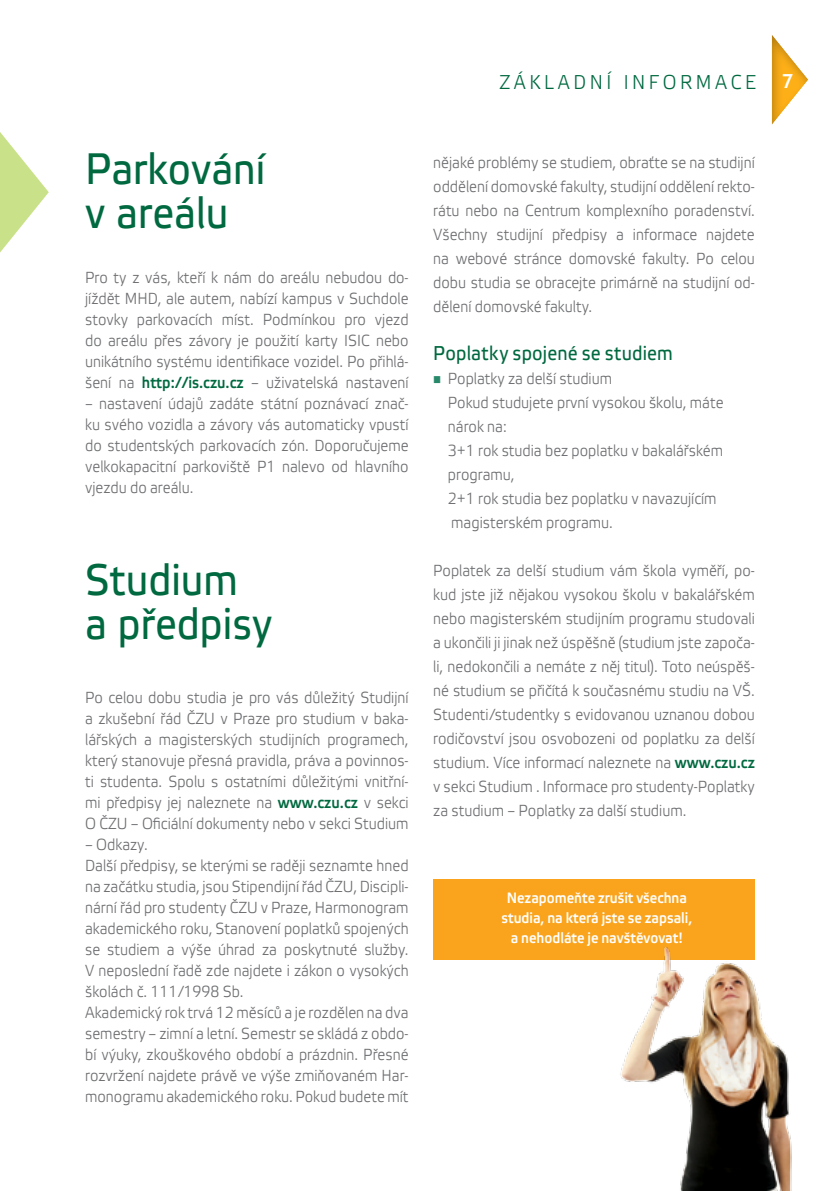
<style>
.page{position:relative;width:840px;height:1191px;background:#fff}
.page>*{position:absolute;margin:0;border:0;box-sizing:border-box;transform-origin:0 0}
.t1{font:44px/44px "Etelka Text";color:#006940;scale:.9 1}
.t2{font:20px "Etelka Text";letter-spacing:.01em;color:#006940;scale:.9 1}
.t3{font:300 20px "Etelka";letter-spacing:.2em;color:#006940;scale:.9 1}
.t4{font:500 20px "Etelka";color:#fff;scale:.9 1}
.t5{font:300 16px/21px "Etelka";color:#6d6e71;text-align:justify;scale:.9 1}
.t6{font:500 15px/20px "Etelka";color:#fff;text-align:center;scale:.9 1}
.s1{font-weight:500;color:#006940}
.s2{color:#27896a}
</style>
<div class="page">
<div style="left:768px;top:32px;width:40px;height:94px;background:#000;opacity:.28"></div>
<svg style="left:0;top:132px;width:49px;height:120px"></svg>
<div style="left:433px;top:879px;width:321px;height:80px;background:#faa41d"></div>
<img style="left:587px;top:899px;width:205px;height:292px">
<p class="t3" style="left:499px;top:70px;width:287px">ZÁKLADNÍ INFORMACE</p>
<h1 class="t1" style="left:85px;top:147px;width:203px">Parkování v areálu</h1>
<p class="t5" style="left:85px;top:267px;width:361px">Pro ty z vás, kteří k nám do areálu nebudou do&shy;jíždět MHD, ale autem, nabízí kampus v Suchdole stovky parkovacích míst. Podmínkou pro vjezd do areálu přes závory je použití karty ISIC nebo unikátního systému identifikace vozidel. Po přihlá&shy;šení na <span class="s1">http://is.czu.cz</span> – uživatelská nastavení</p>
<p class="t5" style="left:85px;top:393px;width:361px">– nastavení údajů zadáte státní poznávací znač&shy;ku svého vozidla a závory vás automaticky vpustí do studentských parkovacích zón. Doporučujeme velkokapacitní parkoviště P1 nalevo od hlavního vjezdu do areálu.</p>
<h1 class="t1" style="left:85px;top:559px;width:209px">Studium<br>a předpisy</h1>
<p class="t5" style="left:85px;top:687px;width:361px">Po celou dobu studia je pro vás důležitý Studijní a zkušební řád ČZU v Praze pro studium v baka&shy;lářských a magisterských studijních programech, který stanovuje přesná pravidla, práva a povinnos&shy;ti studenta. Spolu s ostatními důležitými vnitřní&shy;mi předpisy jej naleznete na <span class="s1">www.czu.cz</span> v sekci O ČZU – Oficiální dokumenty nebo v sekci Studium</p>
<p class="t5" style="left:85px;top:834px;width:361px;text-align:left">– Odkazy.<br>Další předpisy, se kterými se raději seznamte hned na začátku studia, jsou Stipendijní řád ČZU, Discipli&shy;nární řád pro studenty ČZU v Praze, Harmonogram akademického roku, Stanovení poplatků spojených se studiem a výše úhrad za poskytnuté služby.<br>V neposlední řadě zde najdete i zákon o vysokých školách č. 111/1998 Sb.<br>Akademický rok trvá 12 měsíců a je rozdělen na dva semestry – zimní a letní. Semestr se skládá z obdo&shy;bí výuky, zkouškového období a prázdnin. Přesné rozvržení najdete právě ve výše zmiňovaném Har&shy;monogramu akademického roku. Pokud budete mít</p>
<p class="t5" style="left:433px;top:151px;width:358px;line-height:24px">nějaké problémy se studiem, obraťte se na studijní oddělení domovské fakulty, studijní oddělení rekto&shy;rátu nebo na Centrum komplexního poradenství.<br>Všechny studijní předpisy a informace najdete na webové stránce domovské fakulty. Po celou dobu studia se obracejte primárně na studijní od&shy;dělení domovské fakulty.</p>
<p class="t2" style="left:433px;top:341px;width:268px">Poplatky spojené se studiem</p>
<p class="t5" style="left:447px;top:367px;width:307px;line-height:24px;text-align:left;text-indent:-15px"><span class="s2">■</span> Poplatky za delší studium<br>Pokud studujete první vysokou školu, máte nárok na:<br>3+1 rok studia bez poplatku v bakalářském programu,<br>2+1 rok studia bez poplatku v navazujícím magisterském programu.</p>
<p class="t5" style="left:433px;top:559px;width:358px;line-height:24px">Poplatek za delší studium vám škola vyměří, po&shy;kud jste již nějakou vysokou školu v bakalářském nebo magisterském studijním programu studovali a ukončili ji jinak než úspěšně (studium jste započa&shy;li, nedokončili a nemáte z něj titul). Toto neúspěš&shy;né studium se přičítá k současnému studiu na VŠ.<br>Studenti/studentky s evidovanou uznanou dobou rodičovství jsou osvobozeni od poplatku za delší studium. Více informací naleznete na <span class="s1">www.czu.cz </span>v sekci Studium . Informace pro studenty-Poplatky za studium – Poplatky za další studium.</p>
<p class="t6" style="left:501px;top:888px;width:213px">Nezapomeňte zrušit všechna studia, na která jste se zapsali, a nehodláte je navštěvovat!</p>
<p class="t4" style="left:781px;top:68px;width:14px">7</p>
</div>
